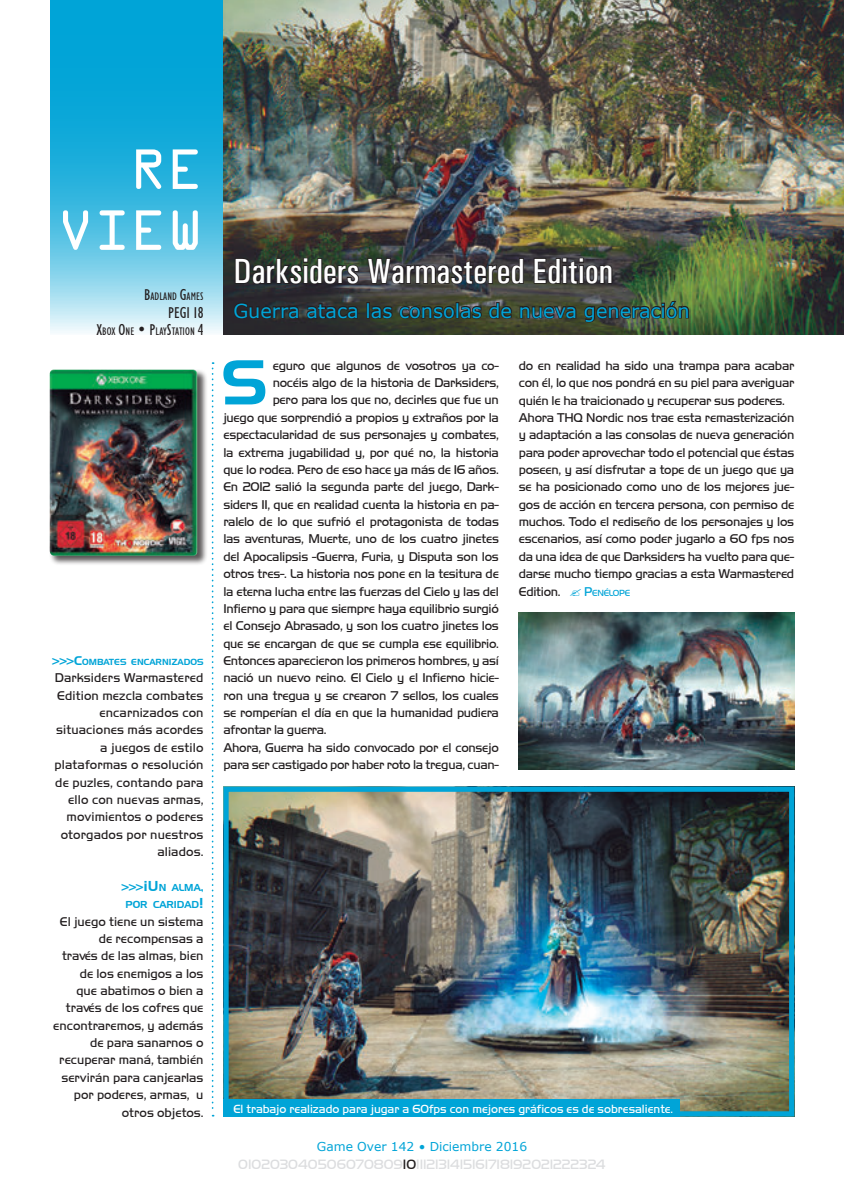
<style>
.page{position:relative;width:844px;height:1191px;background:#fff}
.page>*{position:absolute;margin:0;border:0;box-sizing:border-box;transform-origin:0 0}
.t1{font:61.43px "Handel Gothic BT";color:#00a4d7}
.t2{font:50.75px/60.9px "OCRA Std";color:#fff}
.t3{font:500 condensed 35px "Univers";color:#fff}
.t4{font:19.25px "Verdana";color:#00a4d7}
.t5{font:condensed 15.75px "Humanist 521 BT";color:#231f20}
.t6{font:14px "Handel Got D Ligh";color:#dcdddf}
.t7{font:13.12px/17.3px "Handel Got D Ligh";letter-spacing:-.02em;color:#231f20}
.t8{font:13.12px/17.3px "Handel Got D Ligh";color:#231f20;text-align:right}
.t9{font:13.12px/17.3px "Handel Got D Ligh";letter-spacing:.01em;color:#231f20;text-align:right}
.t10{font:12.25px "Handel Got D Ligh";color:#fff}
.t11{font:12.25px "Verdana";color:#00a4d7}
.t12{font:condensed 11.03px "Humanist 521 BT";color:#231f20}
.t13{font:9.8px/17.3px "Handel Gothic BT";color:#00a4d7;text-align:center}
.t14{font:9.1px "Handel Got D Ligh";letter-spacing:-.03em;color:#00a4d7}
.t15{font:8.58px "Handel Gothic BT";color:#00a4d7}
.s1{font-size:15.75px}
.s2{font-size:12.25px}
.s3{font-size:14px}
.s4{font-size:13.12px}
.s5{color:#231f20}
</style>
<div class="page">
<svg style="left:50px;top:0;width:173px;height:333px;background:#3db9e0"></svg>
<img style="left:223px;top:0;width:620px;height:335px">
<img style="left:229px;top:792px;width:559px;height:318px">
<div style="left:223px;top:786px;width:571px;height:330px;border:5px solid #00a4d7"></div>
<svg style="left:232px;top:301px;width:67px;height:19px"></svg>
<svg style="left:305px;top:302px;width:54px;height:18px"></svg>
<svg style="left:234px;top:257px;width:126px;height:28px;background:#292f2a"></svg>
<svg style="left:366px;top:257px;width:323px;height:66px;background:#3c4136"></svg>
<div style="left:223px;top:1099px;width:457px;height:17px;background:#00a4d7"></div>
<svg style="left:212px;top:362px;width:1px;height:754px"></svg>
<div style="left:49px;top:369px;width:158px;height:197px;background:#231f20;opacity:.75"></div>
<img style="left:49px;top:369px;width:148px;height:187px">
<img style="left:518px;top:613px;width:276px;height:156px">
<h2 class="t2" style="left:57px;top:144px;width:148px;text-indent:73px">RE<br>VIEW</h2>
<p class="t12" style="left:144px;top:290px;width:61px"><span class="s1">B</span>ADLAND <span class="s1">G</span>AMES</p>
<p class="t5" style="left:168px;top:303px;width:37px">PEGI 18</p>
<p class="t12" style="left:96px;top:325px;width:109px"><span class="s1">X</span>BOX <span class="s1">O</span>NE <span class="s1">• P</span>LAY<span class="s1">S</span>TATION <span class="s1">4</span></p>
<p class="t15" style="left:51px;top:656px;width:154px"><span class="s2">&gt;&gt;&gt;</span><span class="s2">C</span>OMBATES ENCARNIZADOS</p>
<p class="t9" style="left:55px;top:669px;width:150px">Darksiders Warmastered<br>Edition mezcla combates encarnizados con situaciones más acordes a juegos de estilo plataformas o resolución de puzles, contando para ello con nuevas armas, movimientos o poderes otorgados por nuestros aliados.</p>
<p class="t13" style="left:120px;top:878px;width:85px"><span class="s2">&gt;&gt;&gt;</span><span class="s3">¡U</span> N ALMA<span class="s3">,<br></span>POR CARIDAD<span class="s3">!</span></p>
<p class="t8" style="left:53px;top:912px;width:152px">El juego tiene un sistema de recompensas a<br>través de las almas, bien de los enemigos a los<br>que abatimos o bien a través de los cofres que encontraremos, y además de para sanarnos o recuperar maná, también servirán para canjearlas por poderes, armas, u otros objetos.</p>
<h3 class="t3" style="left:233px;top:250px;width:381px">Darksiders Warmastered Edition</h3>
<h3 class="t4" style="left:233px;top:297px;width:458px">Guerra ataca las consolas de nueva generación</h3>
<h1 class="t1" style="left:221px;top:345px;width:48px">S</h1>
<p class="t7" style="left:272px;top:357px;width:227px">eguro que algunos de vosotros ya co-</p>
<p class="t7" style="left:518px;top:357px;width:277px">do en realidad ha sido una trampa para acabar con él, lo que nos pondrá en su piel para averiguar quién le ha traicionado y recuperar sus poderes.<br>Ahora THQ Nordic nos trae esta remasterización y adaptación a las consolas de nueva generación para poder aprovechar todo el potencial que éstas poseen, y así disfrutar a tope de un juego que ya se ha posicionado como uno de los mejores jue&shy;gos de acción en tercera persona, con permiso de muchos. Todo el rediseño de los personajes y los escenarios, así como poder jugarlo a 60 fps nos da una idea de que Darksiders ha vuelto para que&shy;darse mucho tiempo gracias a esta Warmastered Edition.</p>
<p class="t7" style="left:272px;top:374px;width:228px">nocéis algo de la historia de Darksiders,</p>
<p class="t7" style="left:272px;top:391px;width:228px">pero para los que no, decirles que fue un</p>
<p class="t7" style="left:223px;top:409px;width:277px">juego que sorprendió a propios y extraños por la</p>
<p class="t7" style="left:223px;top:426px;width:277px">espectacularidad de sus personajes y combates,</p>
<p class="t7" style="left:223px;top:443px;width:277px">la extrema jugabilidad y, por qué no, la historia</p>
<p class="t7" style="left:223px;top:461px;width:277px">que lo rodea. Pero de eso hace ya más de 16 años.</p>
<p class="t7" style="left:223px;top:478px;width:277px">En 2012 salió la segunda parte del juego, Dark-</p>
<p class="t7" style="left:223px;top:496px;width:277px">siders II, que en realidad cuenta la historia en pa-</p>
<p class="t7" style="left:223px;top:513px;width:277px">ralelo de lo que sufrió el protagonista de todas</p>
<p class="t7" style="left:223px;top:530px;width:277px">las aventuras, Muerte, uno de los cuatro jinetes</p>
<p class="t7" style="left:223px;top:548px;width:277px">del Apocalipsis -Guerra, Furia, y Disputa son los</p>
<p class="t7" style="left:223px;top:565px;width:277px">otros tres-. La historia nos pone en la tesitura de</p>
<p class="t7" style="left:223px;top:582px;width:277px">la eterna lucha entre las fuerzas del Cielo y las del</p>
<p class="t7" style="left:223px;top:600px;width:277px">Infierno y para que siempre haya equilibrio surgió</p>
<p class="t7" style="left:223px;top:617px;width:277px">el Consejo Abrasado, y son los cuatro jinetes los</p>
<p class="t7" style="left:223px;top:634px;width:277px">que se encargan de que se cumpla ese equilibrio.</p>
<p class="t7" style="left:223px;top:652px;width:277px">Entonces aparecieron los primeros hombres, y así</p>
<p class="t7" style="left:223px;top:669px;width:277px">nació un nuevo reino. El Cielo y el Infierno hicie-</p>
<p class="t7" style="left:223px;top:687px;width:277px">ron una tregua y se crearon 7 sellos, los cuales</p>
<p class="t7" style="left:223px;top:704px;width:277px">se romperían el día en que la humanidad pudiera</p>
<p class="t7" style="left:223px;top:721px;width:105px">afrontar la guerra.</p>
<p class="t7" style="left:223px;top:739px;width:277px">Ahora, Guerra ha sido convocado por el consejo</p>
<p class="t7" style="left:223px;top:756px;width:277px">para ser castigado por haber roto la tregua, cuan-</p>
<p class="t14" style="left:584px;top:587px;width:48px"><span class="s4">P</span>ENÉLOPE</p>
<p class="t10" style="left:233px;top:1101px;width:441px">El trabajo realizado para jugar a 60fps con mejores gráficos es de sobresaliente.</p>
<p class="t11" style="left:317px;top:1138px;width:212px">Game Over 142 • Diciembre 2016</p>
<p class="t6" style="left:238px;top:1156px;width:369px">010203040506070809<span class="s5">10</span>1112131415161718192021222324</p>
</div>
